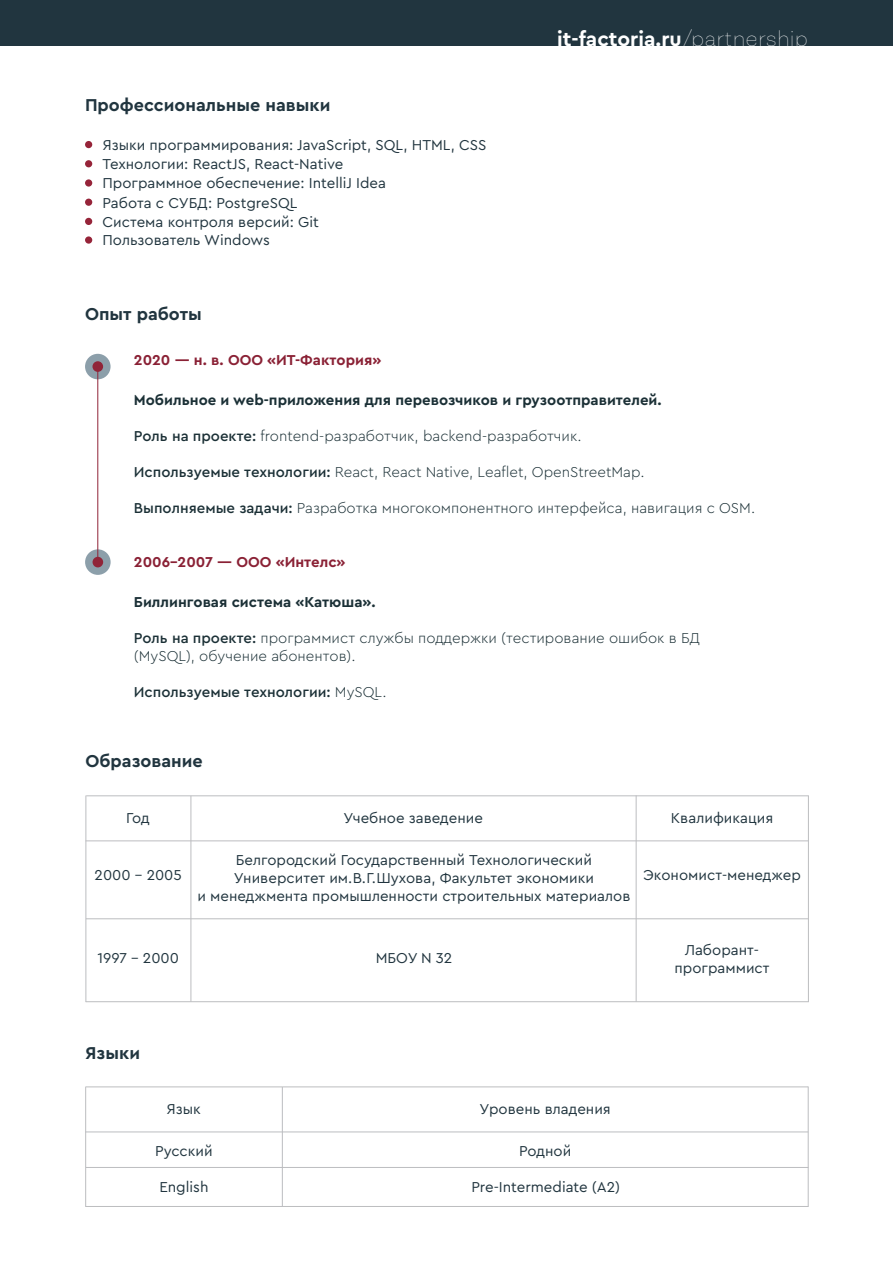
<style>
.page{position:relative;width:893px;height:1263px;background:#fff}
.page>*{position:absolute;margin:0;border:0;box-sizing:border-box;transform-origin:0 0}
.t1{font:700 21px "Cera Pro";color:#fff}
.t2{font:700 18px "Cera Pro";color:#21353f}
.t3{font:15px/18px "Cera Pro";color:#21353f;text-align:center}
.t4{font:300 15px "Cera Pro";color:#1b3036}
.t5{font:700 15px "Cera Pro";color:#1b3036}
.t6{font:700 15px "Cera Pro";color:#8a2135}
.t7{font:500 15px "Cera Pro";color:#1b3036}
.s1{font-family:"Closer Text";font-weight:100}
.s2{font-weight:500}
.s3{font-weight:300}
</style>
<div class="page">
<div style="left:0;top:0;width:893px;height:46px;background:#21353f"></div>
<div style="left:85px;top:179px;width:7px;height:8px;background:#962439;border-radius:50%"></div>
<div style="left:85px;top:141px;width:7px;height:7px;background:#962439;border-radius:50%"></div>
<div style="left:85px;top:160px;width:7px;height:7px;background:#962439;border-radius:50%"></div>
<div style="left:85px;top:199px;width:7px;height:7px;background:#962439;border-radius:50%"></div>
<div style="left:85px;top:218px;width:7px;height:7px;background:#962439;border-radius:50%"></div>
<div style="left:85px;top:236px;width:7px;height:8px;background:#962439;border-radius:50%"></div>
<div style="left:85px;top:354px;width:26px;height:25px;background:#8c9faa;border-radius:50%"></div>
<div style="left:92px;top:361px;width:11px;height:11px;background:#902438;border-radius:50%"></div>
<div style="left:85px;top:549px;width:26px;height:26px;background:#8c9faa;border-radius:50%"></div>
<div style="left:93px;top:557px;width:10px;height:10px;background:#902438;border-radius:50%"></div>
<hr style="left:97px;top:362px;width:1px;height:200px;background:#902438">
<hr style="left:86px;top:795px;width:722px;height:1px;background:#bcbdc0">
<hr style="left:86px;top:840px;width:722px;height:1px;background:#bcbdc0">
<hr style="left:86px;top:795px;width:1px;height:207px;background:#bcbdc0">
<hr style="left:808px;top:795px;width:1px;height:207px;background:#bcbdc0">
<hr style="left:191px;top:796px;width:1px;height:206px;background:#bcbdc0">
<hr style="left:636px;top:795px;width:1px;height:207px;background:#bcbdc0">
<hr style="left:86px;top:918px;width:722px;height:1px;background:#bcbdc0">
<hr style="left:86px;top:1001px;width:723px;height:1px;background:#bcbdc0">
<hr style="left:86px;top:1086px;width:722px;height:1px;background:#bcbdc0">
<hr style="left:85px;top:1131px;width:723px;height:1px;background:#bcbdc0">
<hr style="left:85px;top:1086px;width:1px;height:120px;background:#bcbdc0">
<hr style="left:808px;top:1086px;width:1px;height:121px;background:#bcbdc0">
<hr style="left:282px;top:1087px;width:1px;height:119px;background:#bcbdc0">
<hr style="left:86px;top:1167px;width:722px;height:1px;background:#bcbdc0">
<hr style="left:85px;top:1206px;width:723px;height:1px;background:#bcbdc0">
<p class="t2" style="left:85px;top:93px;width:247px">Профессиональные навыки</p>
<p class="t3" style="left:102px;top:135px;width:386px">Языки программирования: JavaScript, SQL, HTML, CSS</p>
<p class="t3" style="left:102px;top:154px;width:243px">Технологии: ReactJS, React-Native</p>
<p class="t3" style="left:102px;top:193px;width:196px">Работа с СУБД: PostgreSQL</p>
<p class="t3" style="left:102px;top:212px;width:218px">Система контроля версий: Git</p>
<p class="t3" style="left:102px;top:231px;width:169px">Пользователь Windows</p>
<p class="t3" style="left:102px;top:174px;width:285px">Программное обеспечение: IntelliJ Idea</p>
<p class="t1" style="left:557px;top:25px;width:252px">it-factoria.ru<span class="s1">/partnership</span></p>
<p class="t2" style="left:85px;top:302px;width:118px">Опыт работы</p>
<p class="t6" style="left:134px;top:350px;width:249px">2020 — н. в. ООО «ИТ-Фактория»</p>
<p class="t5" style="left:134px;top:390px;width:529px">Мобильное и web-приложения для перевозчиков и грузоотправителей.</p>
<p class="t4" style="left:134px;top:426px;width:449px"><span class="s2">Роль на проекте:</span> frontend-разработчик, backend-разработчик.</p>
<p class="t4" style="left:134px;top:462px;width:512px"><span class="s2">Используемые технологии:</span> React, React Native, Leaflet, OpenStreetMap.</p>
<p class="t4" style="left:134px;top:498px;width:623px"><span class="s2">Выполняемые задачи:</span> Разработка многокомпонентного интерфейса, навигация с OSM.</p>
<p class="t6" style="left:134px;top:552px;width:213px">2006-2007 — ООО «Интелс»</p>
<p class="t5" style="left:134px;top:592px;width:243px">Биллинговая система «Катюша».</p>
<p class="t4" style="left:134px;top:628px;width:567px"><span class="s2">Роль на проекте:</span> программист службы поддержки (тестирование ошибок в БД</p>
<p class="t4" style="left:134px;top:646px;width:223px">(MySQL), обучение абонентов).</p>
<p class="t7" style="left:134px;top:682px;width:254px">Используемые технологии: <span class="s3">MySQL.</span></p>
<p class="t2" style="left:86px;top:749px;width:119px">Образование</p>
<p class="t3" style="left:126px;top:808px;width:25px">Год</p>
<p class="t3" style="left:95px;top:865px;width:89px">2000 – 2005</p>
<p class="t3" style="left:343px;top:808px;width:141px">Учебное заведение</p>
<p class="t3" style="left:197px;top:850px;width:435px">Белгородский Государственный Технологический<br>Университет им.В.Г.Шухова, Факультет экономики<br>и менеджмента промышленности строительных материалов</p>
<p class="t3" style="left:671px;top:808px;width:104px">Квалификация</p>
<p class="t3" style="left:643px;top:865px;width:159px">Экономист-менеджер</p>
<p class="t3" style="left:97px;top:948px;width:83px">1997 – 2000</p>
<p class="t3" style="left:376px;top:948px;width:78px">МБОУ N 32</p>
<p class="t3" style="left:675px;top:940px;width:97px">Лаборант&shy;программист</p>
<p class="t2" style="left:85px;top:1040px;width:56px">Языки</p>
<p class="t3" style="left:166px;top:1099px;width:36px">Язык</p>
<p class="t3" style="left:155px;top:1142px;width:59px">Русский</p>
<p class="t3" style="left:159px;top:1177px;width:51px">English</p>
<p class="t3" style="left:480px;top:1099px;width:133px">Уровень владения</p>
<p class="t3" style="left:519px;top:1142px;width:54px">Родной</p>
<p class="t3" style="left:471px;top:1177px;width:150px">Pre-Intermediate (A2)</p>
</div>
